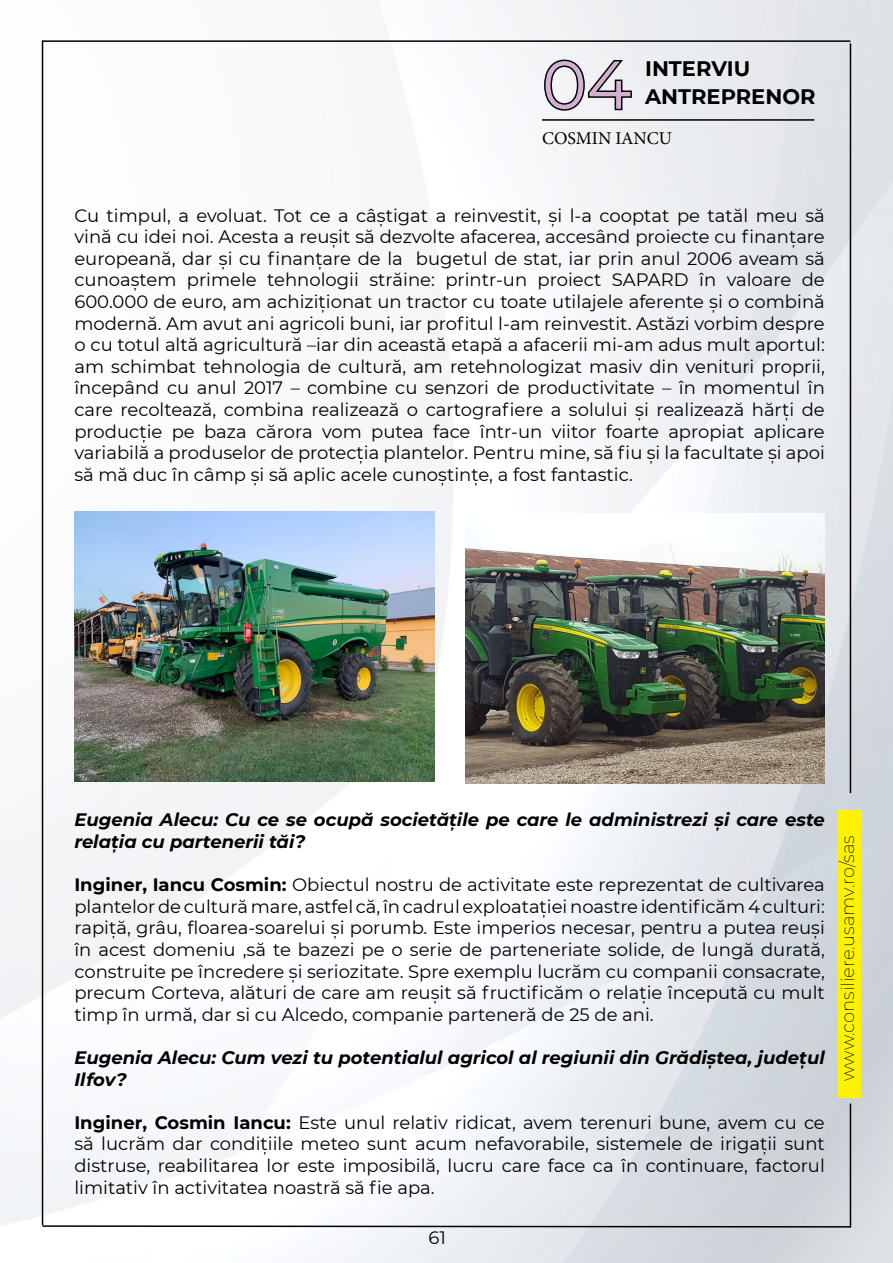
<style>
.page{position:relative;width:893px;height:1263px;background:#fff}
.page>*{position:absolute;margin:0;border:0;box-sizing:border-box;transform-origin:0 0}
.t1{font:67.5px "Montserrat";color:#d3b0d1}
.t2{font:700 21px/28.5px "Montserrat";color:#000}
.t3{font:18px/21.6px "Montserrat";color:#000;text-align:justify}
.t4{font:italic 700 18px/21.6px "Montserrat";color:#000}
.t5{font:200 18px "Montserrat";color:#000}
.t6{font:18px "Minion Pro";color:#000}
.s1{font-weight:700}
</style>
<div class="page">
<img style="left:0;top:0;width:893px;height:1263px">
<div style="left:838px;top:810px;width:23px;height:288px;background:#fff200"></div>
<hr style="left:43px;top:40px;width:807px;height:2px;background:#000">
<hr style="left:850px;top:43px;width:1px;height:750px;background:#000">
<hr style="left:850px;top:1103px;width:1px;height:124px;background:#000">
<svg style="left:41px;top:1224px;width:811px;height:4px"></svg>
<hr style="left:42px;top:40px;width:1px;height:1185px;background:#000">
<svg style="left:542px;top:58px;width:91px;height:54px"></svg>
<hr style="left:542px;top:119px;width:272px;height:2px;background:#000">
<img style="left:74px;top:512px;width:360px;height:270px">
<img style="left:466px;top:513px;width:359px;height:270px">
<h1 class="t1" style="left:542px;top:38px;width:91px">04</h1>
<p class="t2" style="left:645px;top:53px;width:172px">INTERVIU<br>ANTREPRENOR</p>
<p class="t6" style="left:542px;top:126px;width:131px">COSMIN IANCU</p>
<p class="t3" style="left:74px;top:204px;width:752px">Cu timpul, a evoluat. Tot ce a câștigat a reinvestit, și l-a cooptat pe tatăl meu să vină cu idei noi. Acesta a reușit să dezvolte afacerea, accesând proiecte cu finanțare europeană, dar și cu finanțare de la bugetul de stat, iar prin anul 2006 aveam să cunoaștem primele tehnologii străine: printr-un proiect SAPARD în valoare de 600.000 de euro, am achiziționat un tractor cu toate utilajele aferente și o combină modernă. Am avut ani agricoli buni, iar profitul l-am reinvestit. Astăzi vorbim despre o cu totul altă agricultură –iar din această etapă a afacerii mi-am adus mult aportul: am schimbat tehnologia de cultură, am retehnologizat masiv din venituri proprii, începând cu anul 2017 – combine cu senzori de productivitate – în momentul în care recoltează, combina realizează o cartografiere a solului și realizează hărți de producție pe baza cărora vom putea face într-un viitor foarte apropiat aplicare variabilă a produselor de protecția plantelor. Pentru mine, să fiu și la facultate și apoi să mă duc în câmp și să aplic acele cunoștințe, a fost fantastic.</p>
<p class="t4" style="left:74px;top:808px;width:752px">Eugenia Alecu: Cu ce se ocupă societățile pe care le administrezi și care este relația cu partenerii tăi?</p>
<p class="t3" style="left:74px;top:873px;width:752px"><span class="s1">Inginer, Iancu Cosmin:</span> Obiectul nostru de activitate este reprezentat de cultivarea plantelor de cultură mare, astfel că, în cadrul exploatației noastre identificăm 4 culturi: rapiță, grâu, floarea-soarelui și porumb. Este imperios necesar, pentru a putea reuși în acest domeniu ,să te bazezi pe o serie de parteneriate solide, de lungă durată, construite pe încredere și seriozitate. Spre exemplu lucrăm cu companii consacrate, precum Corteva, alături de care am reușit să fructificăm o relație începută cu mult timp în urmă, dar si cu Alcedo, companie parteneră de 25 de ani.</p>
<p class="t4" style="left:74px;top:1046px;width:752px">Eugenia Alecu: Cum vezi tu potentialul agricol al regiunii din Grădiștea, județul<br>Ilfov?</p>
<p class="t3" style="left:74px;top:1111px;width:752px"><span class="s1">Inginer, Cosmin Iancu:</span> Este unul relativ ridicat, avem terenuri bune, avem cu ce să lucrăm dar condițiile meteo sunt acum nefavorabile, sistemele de irigații sunt distruse, reabilitarea lor este imposibilă, lucru care face ca în continuare, factorul limitativ în activitatea noastră să fie apa.</p>
<p class="t5" style="left:836px;top:1081px;width:247px;rotate:-90deg">www.consiliere.usamv.ro/sas</p>
<p class="t3" style="left:428px;top:1226px;width:19px">61</p>
</div>
